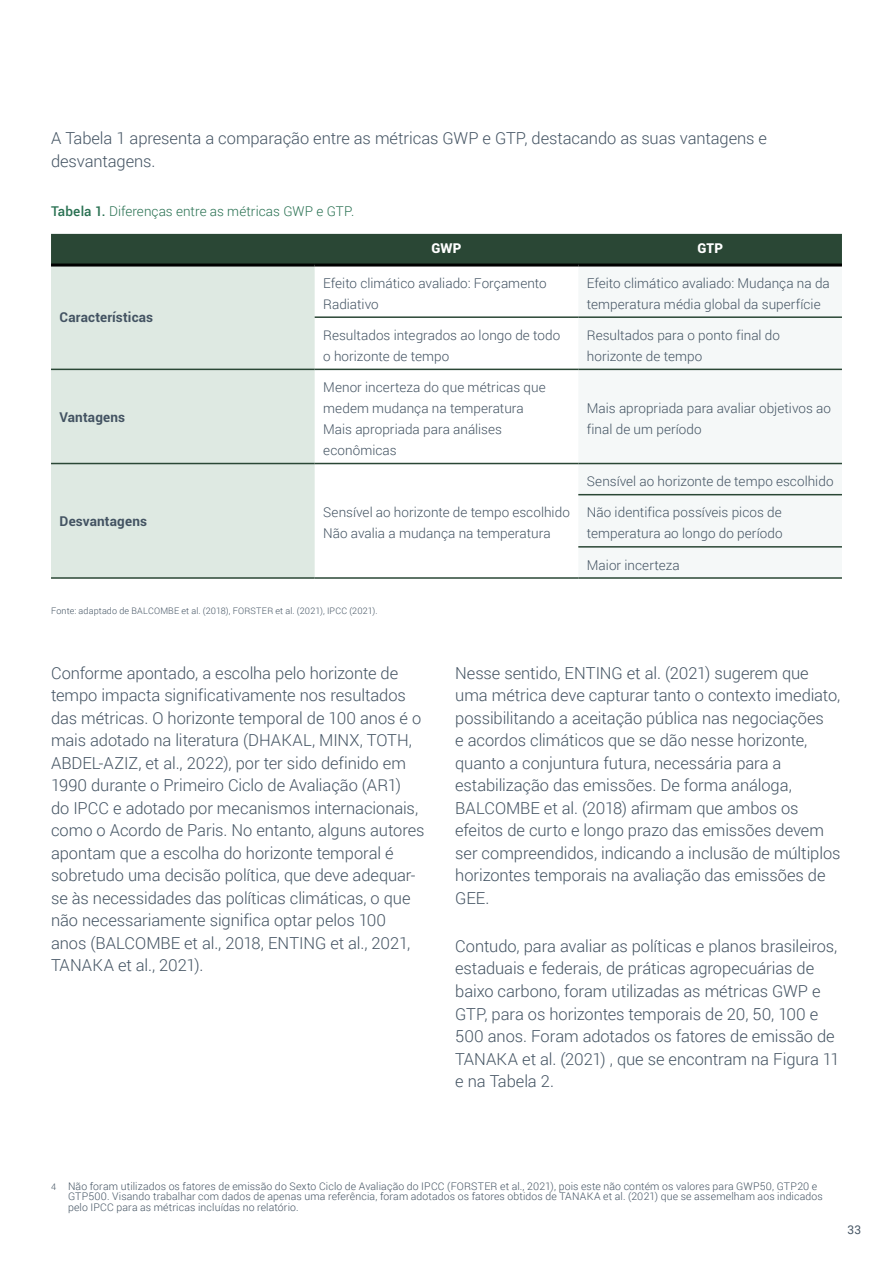
<style>
.page{position:relative;width:893px;height:1263px;background:#fff}
.page>*{position:absolute;margin:0;border:0;box-sizing:border-box;transform-origin:0 0}
.t1{font:300 16.5px/22.5px "Roboto";letter-spacing:-.005em;color:#435362}
.t2{font:300 13.5px/21px "Roboto";letter-spacing:.005em;color:#435362}
.t3{font:300 13.5px "Roboto";letter-spacing:.005em;color:#297152}
.t4{font:700 13.5px "Roboto";letter-spacing:.01em;color:#435362}
.t5{font:900 13.5px "Roboto";letter-spacing:.02em;color:#fff}
.t6{font:12px "Roboto";color:#435362}
.t7{font:300 10.5px/10.5px "Roboto";letter-spacing:.015em;color:#435362}
.t8{font:300 9px "Roboto";letter-spacing:.02em;color:#435362}
.s1{font-weight:500}
.s2{font-size:9px}
</style>
<div class="page">
<div style="left:51px;top:234px;width:791px;height:30px;background:#2a4735"></div>
<div style="left:51px;top:267px;width:264px;height:310px;background:#dee9e2"></div>
<div style="left:578px;top:368px;width:264px;height:128px;background:#f5f8f8"></div>
<hr style="left:51px;top:264px;width:264px;height:3px;background:#000">
<hr style="left:315px;top:264px;width:263px;height:3px;background:#000">
<hr style="left:578px;top:264px;width:264px;height:3px;background:#000">
<hr style="left:315px;top:316px;width:263px;height:2px;background:#2a4735">
<hr style="left:578px;top:316px;width:264px;height:2px;background:#2a4735">
<hr style="left:51px;top:369px;width:264px;height:1px;background:#2a4735">
<hr style="left:315px;top:369px;width:263px;height:1px;background:#2a4735">
<hr style="left:578px;top:369px;width:264px;height:1px;background:#2a4735">
<hr style="left:51px;top:463px;width:264px;height:1px;background:#2a4735">
<hr style="left:51px;top:577px;width:264px;height:2px;background:#2a4735">
<hr style="left:315px;top:463px;width:263px;height:1px;background:#2a4735">
<hr style="left:578px;top:463px;width:264px;height:1px;background:#2a4735">
<hr style="left:578px;top:494px;width:264px;height:1px;background:#2a4735">
<hr style="left:315px;top:577px;width:263px;height:2px;background:#2a4735">
<hr style="left:578px;top:546px;width:264px;height:2px;background:#2a4735">
<hr style="left:578px;top:577px;width:264px;height:2px;background:#2a4735">
<p class="t1" style="left:51px;top:126px;width:718px">A Tabela 1 apresenta a comparação entre as métricas GWP e GTP, destacando as suas vantagens e desvantagens.</p>
<p class="t3" style="left:51px;top:202px;width:305px"><span class="s1">Tabela 1.</span> Diferenças entre as métricas GWP e GTP.</p>
<p class="t5" style="left:431px;top:238px;width:31px">GWP</p>
<p class="t5" style="left:697px;top:238px;width:27px">GTP</p>
<p class="t4" style="left:60px;top:308px;width:95px">Características</p>
<p class="t4" style="left:60px;top:407px;width:67px">Vantagens</p>
<p class="t2" style="left:323px;top:272px;width:225px">Efeito climático avaliado: Forçamento<br>Radiativo</p>
<p class="t2" style="left:587px;top:272px;width:244px">Efeito climático avaliado: Mudança na da temperatura média global da superfície</p>
<p class="t2" style="left:323px;top:324px;width:239px">Resultados integrados ao longo de todo o horizonte de tempo</p>
<p class="t2" style="left:587px;top:324px;width:195px">Resultados para o ponto final do horizonte de tempo</p>
<p class="t2" style="left:323px;top:376px;width:224px">Menor incerteza do que métricas que medem mudança na temperatura<br>Mais apropriada para análises econômicas</p>
<p class="t2" style="left:587px;top:397px;width:246px">Mais apropriada para avaliar objetivos ao final de um período</p>
<p class="t4" style="left:60px;top:511px;width:89px">Desvantagens</p>
<p class="t2" style="left:323px;top:502px;width:248px">Sensível ao horizonte de tempo escolhido<br>Não avalia a mudança na temperatura</p>
<p class="t8" style="left:51px;top:605px;width:328px">Fonte: adaptado de BALCOMBE et al. (2018), FORSTER et al. (2021), IPCC (2021).</p>
<p class="t2" style="left:587px;top:470px;width:248px">Sensível ao horizonte de tempo escolhido</p>
<p class="t2" style="left:587px;top:502px;width:197px">Não identifica possíveis picos de temperatura ao longo do período</p>
<p class="t2" style="left:587px;top:554px;width:94px">Maior incerteza</p>
<p class="t1" style="left:51px;top:661px;width:375px">Conforme apontado, a escolha pelo horizonte de tempo impacta significativamente nos resultados das métricas. O horizonte temporal de 100 anos é o mais adotado na literatura (DHAKAL, MINX, TOTH, ABDEL-AZIZ, et al., 2022), por ter sido definido em 1990 durante o Primeiro Ciclo de Avaliação (AR1)<br>do IPCC e adotado por mecanismos internacionais, como o Acordo de Paris. No entanto, alguns autores apontam que a escolha do horizonte temporal é sobretudo uma decisão política, que deve adequar&shy;se às necessidades das políticas climáticas, o que não necessariamente significa optar pelos 100 anos (BALCOMBE et al., 2018, ENTING et al., 2021, TANAKA et al., 2021).</p>
<p class="t1" style="left:455px;top:661px;width:387px">Nesse sentido, ENTING et al. (2021) sugerem que uma métrica deve capturar tanto o contexto imediato, possibilitando a aceitação pública nas negociações<br>e acordos climáticos que se dão nesse horizonte, quanto a conjuntura futura, necessária para a estabilização das emissões. De forma análoga, BALCOMBE et al. (2018) afirmam que ambos os efeitos de curto e longo prazo das emissões devem ser compreendidos, indicando a inclusão de múltiplos horizontes temporais na avaliação das emissões de GEE.</p>
<p class="t1" style="left:455px;top:934px;width:386px">Contudo, para avaliar as políticas e planos brasileiros, estaduais e federais, de práticas agropecuárias de baixo carbono, foram utilizadas as métricas GWP e GTP, para os horizontes temporais de 20, 50, 100 e 500 anos. Foram adotados os fatores de emissão de TANAKA et al. (2021) , que se encontram na Figura 11 e na Tabela 2.</p>
<p class="t7" style="left:68px;top:1180px;width:756px;text-indent:-17px"><span class="s2">4</span> Não foram utilizados os fatores de emissão do Sexto Ciclo de Avaliação do IPCC (FORSTER et al., 2021), pois este não contém os valores para GWP50, GTP20 e<br>GTP500. Visando trabalhar com dados de apenas uma referência, foram adotados os fatores obtidos de TANAKA et al. (2021) que se assemelham aos indicados pelo IPCC para as métricas incluídas no relatório.</p>
<p class="t6" style="left:847px;top:1221px;width:15px">33</p>
</div>
